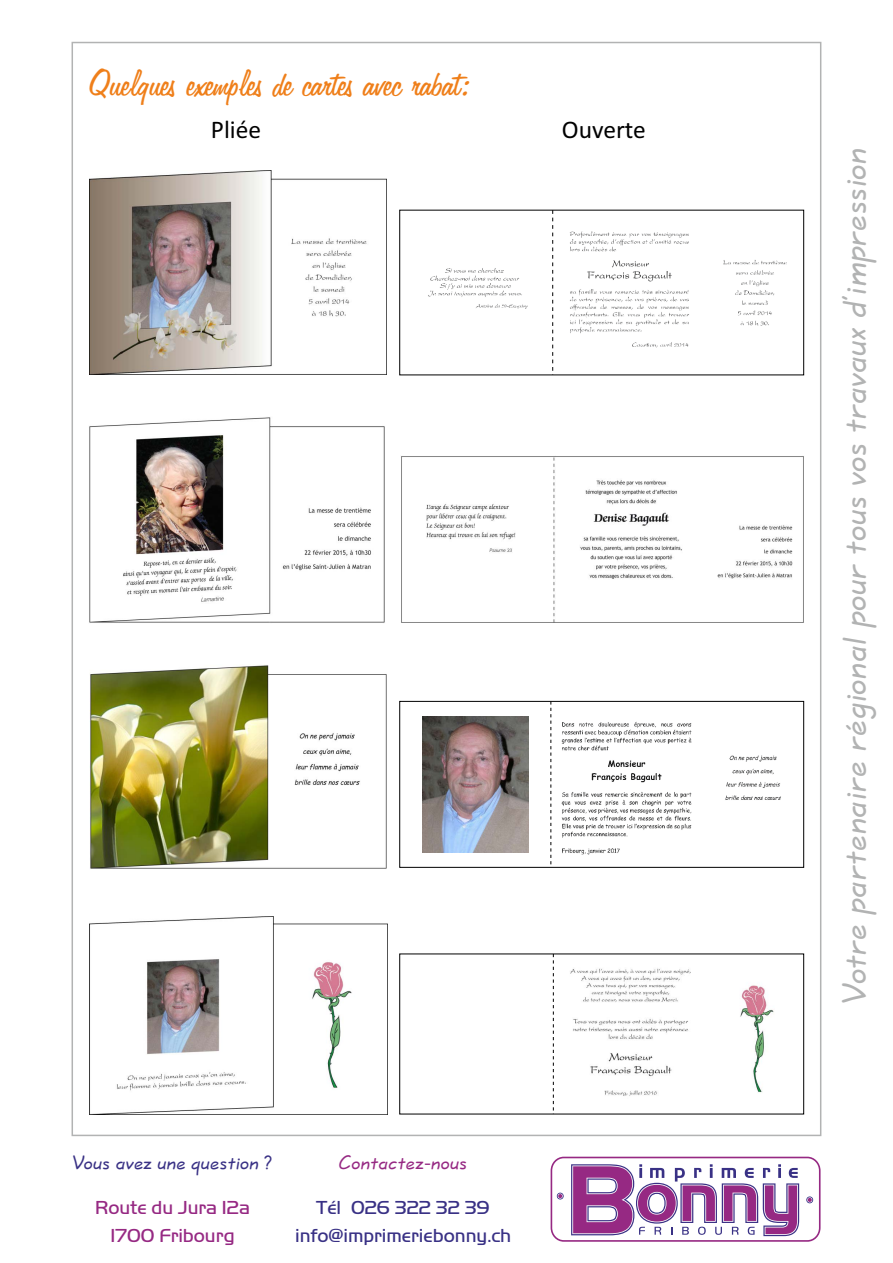
<style>
.page{position:relative;width:893px;height:1263px;background:#fff}
.page>*{position:absolute;margin:0;border:0;box-sizing:border-box;transform-origin:0 0}
.t1{font:42px "Freehand 575 BT Regular B";color:#ef7f1a}
.t2{font:36px "Quill Script";color:#b2b3b3}
.t3{font:25.5px "Calibri";color:#000}
.t4{font:21px "Quill Script";letter-spacing:-.005em;color:#393185}
.t5{font:21px "Quill Script";color:#962983}
.t6{font:19.65px "Handel Got D Ligh";color:#393185}
.t7{font:19.65px "Handel Got D Ligh";color:#962983}
</style>
<div class="page">
<img style="left:89px;top:916px;width:298px;height:198px">
<svg style="left:551px;top:1157px;width:269px;height:85px"></svg>
<img style="left:428px;top:212px;width:359px;height:159px">
<svg style="left:552px;top:210px;width:1px;height:165px"></svg>
<img style="left:552px;top:956px;width:222px;height:155px">
<svg style="left:553px;top:954px;width:1px;height:160px"></svg>
<img style="left:89px;top:417px;width:296px;height:206px">
<img style="left:401px;top:456px;width:403px;height:167px">
<img style="left:422px;top:707px;width:359px;height:158px">
<div style="left:399px;top:701px;width:405px;height:167px;border:1px solid #000"></div>
<svg style="left:551px;top:701px;width:1px;height:166px"></svg>
<img style="left:90px;top:664px;width:297px;height:205px">
<img style="left:89px;top:170px;width:298px;height:205px">
<img style="left:422px;top:716px;width:107px;height:136px">
<p class="t1" style="left:89px;top:63px;width:384px">Quelques exemples de cartes avec rabat:</p>
<p class="t3" style="left:211px;top:119px;width:52px">Pliée</p>
<p class="t3" style="left:562px;top:119px;width:86px">Ouverte</p>
<p class="t4" style="left:72px;top:1150px;width:201px">Vous avez une question ?</p>
<p class="t5" style="left:339px;top:1150px;width:130px">Contactez-nous</p>
<p class="t7" style="left:95px;top:1198px;width:156px">Route du Jura 12a</p>
<p class="t6" style="left:316px;top:1198px;width:175px">Tél 026 322 32 39</p>
<p class="t7" style="left:110px;top:1226px;width:126px">1700 Fribourg</p>
<p class="t6" style="left:295px;top:1226px;width:218px">info@imprimeriebonny.ch</p>
<p class="t2" style="left:834px;top:1004px;width:858px;rotate:-90deg">Votre partenaire régional pour tous vos travaux d’impression</p>
</div>
